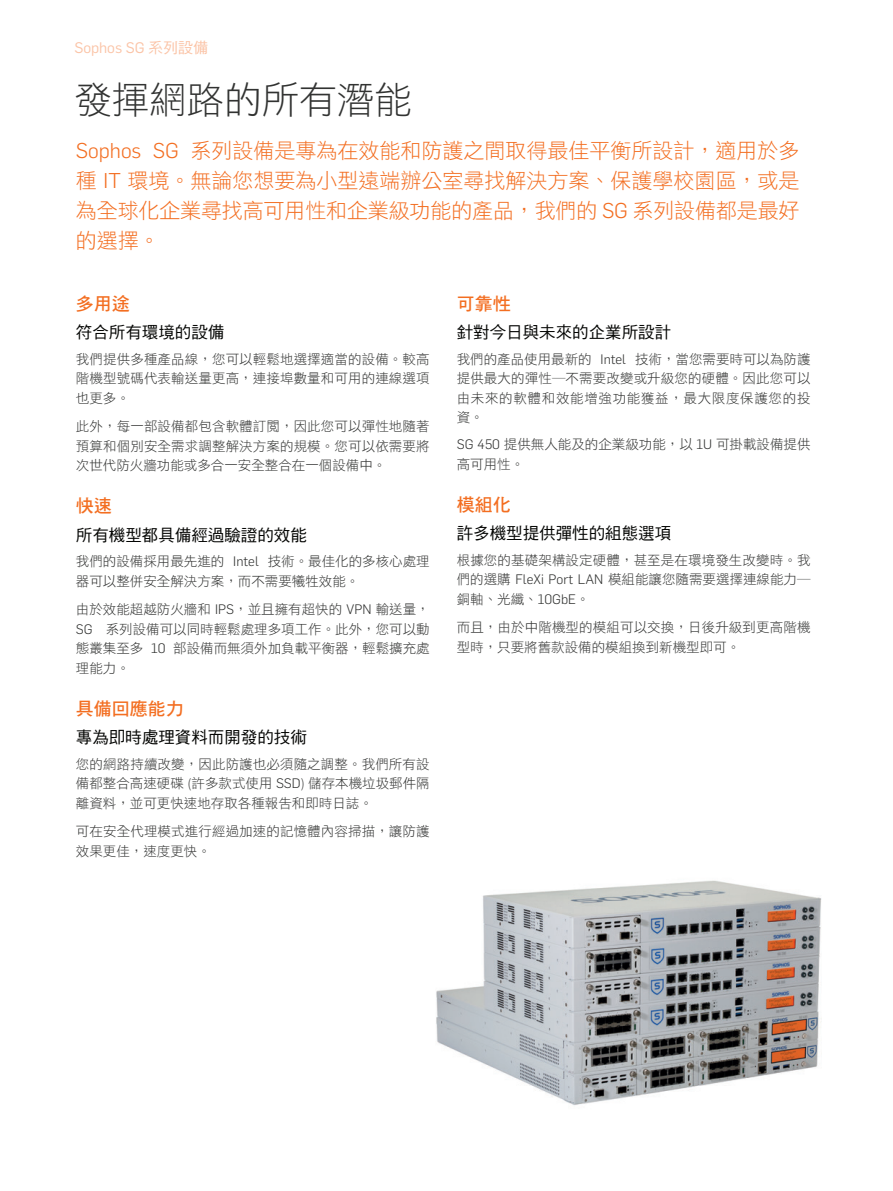
<style>
.page{position:relative;width:893px;height:1191px;background:#fff}
.page>*{position:absolute;margin:0;border:0;box-sizing:border-box;transform-origin:0 0}
.t1{font:37.5px "DF Hei Std W3";color:#323332}
.t2{font:21px/30px "DF Hei Std W3";letter-spacing:-.005em;color:#f36e21;text-align:justify}
.t3{font:18px "DF Hei Std W7";color:#f36e21}
.t4{font:16.5px "DF Hei Std W5";color:#040503}
.t5{font:15px "Flama";color:#fbc4a7}
.t6{font:13.5px/19.5px "DF Hei Std W3";color:#323332;text-align:justify}
.s1{font-family:"DF Hei Std W5"}
.s2{font-family:"Flama";font-weight:300}
</style>
<div class="page">
<img style="left:436px;top:880px;width:386px;height:226px">
<p class="t5" style="left:74px;top:38px;width:135px">Sophos SG <span class="s1">系列設備</span></p>
<h1 class="t1" style="left:74px;top:80px;width:339px">發揮網路的所有潛能</h1>
<h2 class="t2" style="left:76px;top:135px;width:725px"><span class="s2">Sophos SG</span> 系列設備是專為在效能和防護之間取得最佳平衡所設計，適用於多種 <span class="s2">IT</span> 環境。無論您想要為小型遠端辦公室尋找解決方案、保護學校園區，或是為全球化企業尋找高可用性和企業級功能的產品，我們的 <span class="s2">SG</span> 系列設備都是最好的選擇。</h2>
<h3 class="t3" style="left:76px;top:293px;width:55px">多用途</h3>
<p class="t4" style="left:76px;top:323px;width:150px">符合所有環境的設備</p>
<p class="t6" style="left:76px;top:349px;width:355px">我們提供多種產品線，您可以輕鬆地選擇適當的設備。較高階機型號碼代表輸送量更高，連接埠數量和可用的連線選項也更多。</p>
<p class="t6" style="left:76px;top:416px;width:355px">此外，每一部設備都包含軟體訂閱，因此您可以彈性地隨著預算和個別安全需求調整解決方案的規模。您可以依需要將次世代防火牆功能或多合一安全整合在一個設備中。</p>
<h3 class="t3" style="left:76px;top:496px;width:37px">快速</h3>
<p class="t4" style="left:76px;top:526px;width:232px">所有機型都具備經過驗證的效能</p>
<p class="t6" style="left:76px;top:551px;width:355px">我們的設備採用最先進的 <span class="s2">Intel</span> 技術。最佳化的多核心處理器可以整併安全解決方案，而不需要犧牲效能。</p>
<p class="t6" style="left:76px;top:599px;width:355px">由於效能超越防火牆和 <span class="s2">IPS</span>，並且擁有超快的 <span class="s2">VPN</span> 輸送量，<span class="s2">SG</span> 系列設備可以同時輕鬆處理多項工作。此外，您可以動態叢集至多 <span class="s2">10</span> 部設備而無須外加負載平衡器，輕鬆擴充處理能力。</p>
<h3 class="t3" style="left:76px;top:698px;width:109px">具備回應能力</h3>
<p class="t4" style="left:76px;top:728px;width:232px">專為即時處理資料而開發的技術</p>
<p class="t6" style="left:76px;top:754px;width:355px">您的網路持續改變，因此防護也必須隨之調整。我們所有設備都整合高速硬碟 <span class="s2">(</span>許多款式使用 <span class="s2">SSD)</span> 儲存本機垃圾郵件隔離資料，並可更快速地存取各種報告和即時日誌。</p>
<p class="t6" style="left:76px;top:821px;width:355px">可在安全代理模式進行經過加速的記憶體內容掃描，讓防護效果更佳，速度更快。</p>
<h3 class="t3" style="left:457px;top:293px;width:55px">可靠性</h3>
<p class="t4" style="left:457px;top:323px;width:216px">針對今日與未來的企業所設計</p>
<p class="t6" style="left:457px;top:349px;width:355px">我們的產品使用最新的 <span class="s2">Intel</span> 技術，當您需要時可以為防護提供最大的彈性─不需要改變或升級您的硬體。因此您可以由未來的軟體和效能增強功能獲益，最大限度保護您的投資。</p>
<p class="t6" style="left:457px;top:434px;width:355px"><span class="s2">SG 450</span> 提供無人能及的企業級功能，以 <span class="s2">1U</span> 可掛載設備提供高可用性。</p>
<h3 class="t3" style="left:457px;top:494px;width:55px">模組化</h3>
<p class="t4" style="left:457px;top:524px;width:216px">許多機型提供彈性的組態選項</p>
<p class="t6" style="left:457px;top:550px;width:355px">根據您的基礎架構設定硬體，甚至是在環境發生改變時。我們的選購 <span class="s2">FleXi Port LAN</span> 模組能讓您隨需要選擇連線能力─銅軸、光纖、<span class="s2">10GbE</span>。</p>
<p class="t6" style="left:457px;top:617px;width:355px">而且，由於中階機型的模組可以交換，日後升級到更高階機型時，只要將舊款設備的模組換到新機型即可。</p>
</div>
